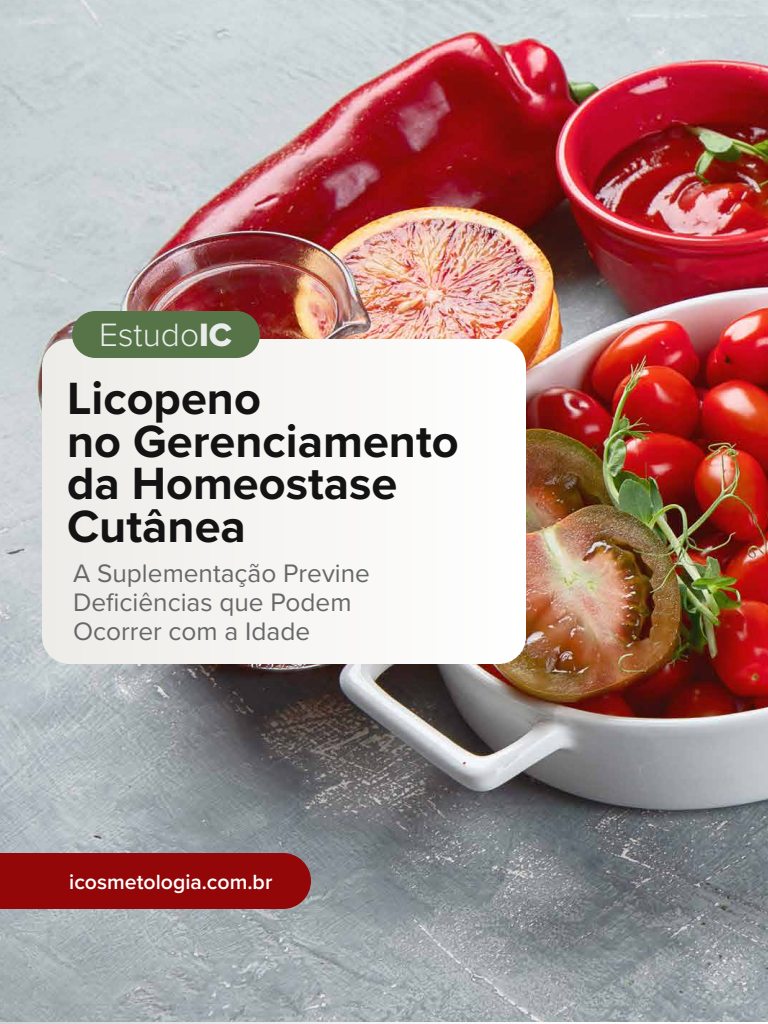
<style>
.page{position:relative;width:768px;height:1024px;background:#fff}
.page>*{position:absolute;margin:0;border:0;box-sizing:border-box;transform-origin:0 0}
.t1{font:700 46.8px/42.7px "Proxima Nova";color:#131314}
.t2{font:300 33.5px "Proxima Nova";color:#ebeded}
.t3{font:26.2px/28.8px "Proxima Nova";color:#666868}
.t4{font:600 21.3px "Proxima Nova";color:#fff}
.s1{font-family:"Proxima Nova Extrabld";font-weight:400}
</style>
<div class="page">
<img style="left:0;top:0;width:768px;height:1021px">
<div style="left:0;top:853px;width:311px;height:56px;background:#930708"></div>
<svg style="left:42px;top:339px;width:484px;height:325px"></svg>
<div style="left:72px;top:311px;width:188px;height:47px;background:#567448;border-radius:24px"></div>
<p class="t2" style="left:99px;top:310px;width:134px">Estudo<span class="s1">IC</span></p>
<h1 class="t1" style="left:67px;top:376px;width:393px">Licopeno<br>no Gerenciamento da Homeostase<br>Cutânea</h1>
<p class="t3" style="left:73px;top:558px;width:298px">A Suplementação Previne<br>Deficiências que Podem<br>Ocorrer com a Idade</p>
<p class="t4" style="left:69px;top:866px;width:205px">icosmetologia.com.br</p>
</div>
